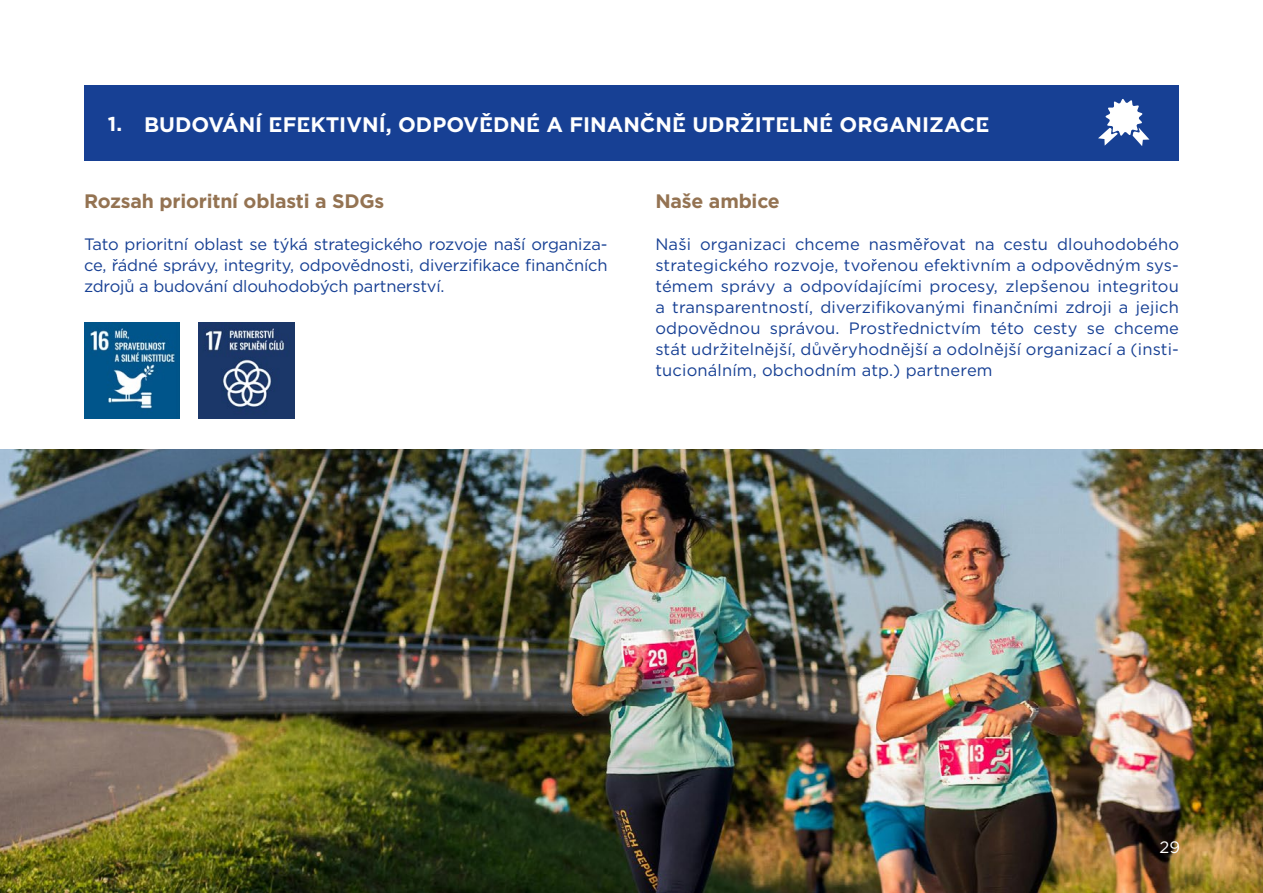
<style>
.page{position:relative;width:1263px;height:893px;background:#fff}
.page>*{position:absolute;margin:0;border:0;box-sizing:border-box;transform-origin:0 0}
.t1{font:700 21px "Gotham COV";color:#fff}
.t2{font:700 19.5px "Gotham COV";letter-spacing:-.01em;color:#947352}
.t3{font:16.5px/21px "Gotham COV";letter-spacing:-.01em;color:#174094;text-align:justify}
.t4{font:16.5px "Gotham COV";color:#fff}
.s1{font-size:20.1px}
</style>
<div class="page">
<div style="left:84px;top:85px;width:1094px;height:75px;background:#174094"></div>
<svg style="left:1098px;top:99px;width:51px;height:47px"></svg>
<img style="left:84px;top:322px;width:96px;height:96px">
<img style="left:199px;top:322px;width:96px;height:96px">
<img style="left:0;top:450px;width:1263px;height:443px">
<p class="t1" style="left:108px;top:110px;width:883px"><span class="s1">1.</span> BUDOVÁNÍ EFEKTIVNÍ, ODPOVĚDNÉ A FINANČNĚ UDRŽITELNÉ ORGANIZACE</p>
<p class="t2" style="left:84px;top:189px;width:302px">Rozsah prioritní oblasti a SDGs</p>
<p class="t3" style="left:84px;top:234px;width:525px">Tato prioritní oblast se týká strategického rozvoje naší organiza&shy;ce, řádné správy, integrity, odpovědnosti, diverzifikace finančních zdrojů a budování dlouhodobých partnerství.</p>
<p class="t2" style="left:655px;top:189px;width:126px">Naše ambice</p>
<p class="t3" style="left:655px;top:234px;width:525px">Naši organizaci chceme nasměřovat na cestu dlouhodobého strategického rozvoje, tvořenou efektivním a odpovědným sys&shy;témem správy a odpovídajícími procesy, zlepšenou integritou a transparentností, diverzifikovanými finančními zdroji a jejich odpovědnou správou. Prostřednictvím této cesty se chceme stát udržitelnější, důvěryhodnější a odolnější organizací a (insti&shy;tucionálním, obchodním atp.) partnerem</p>
<p class="t4" style="left:1159px;top:837px;width:22px">29</p>
</div>
